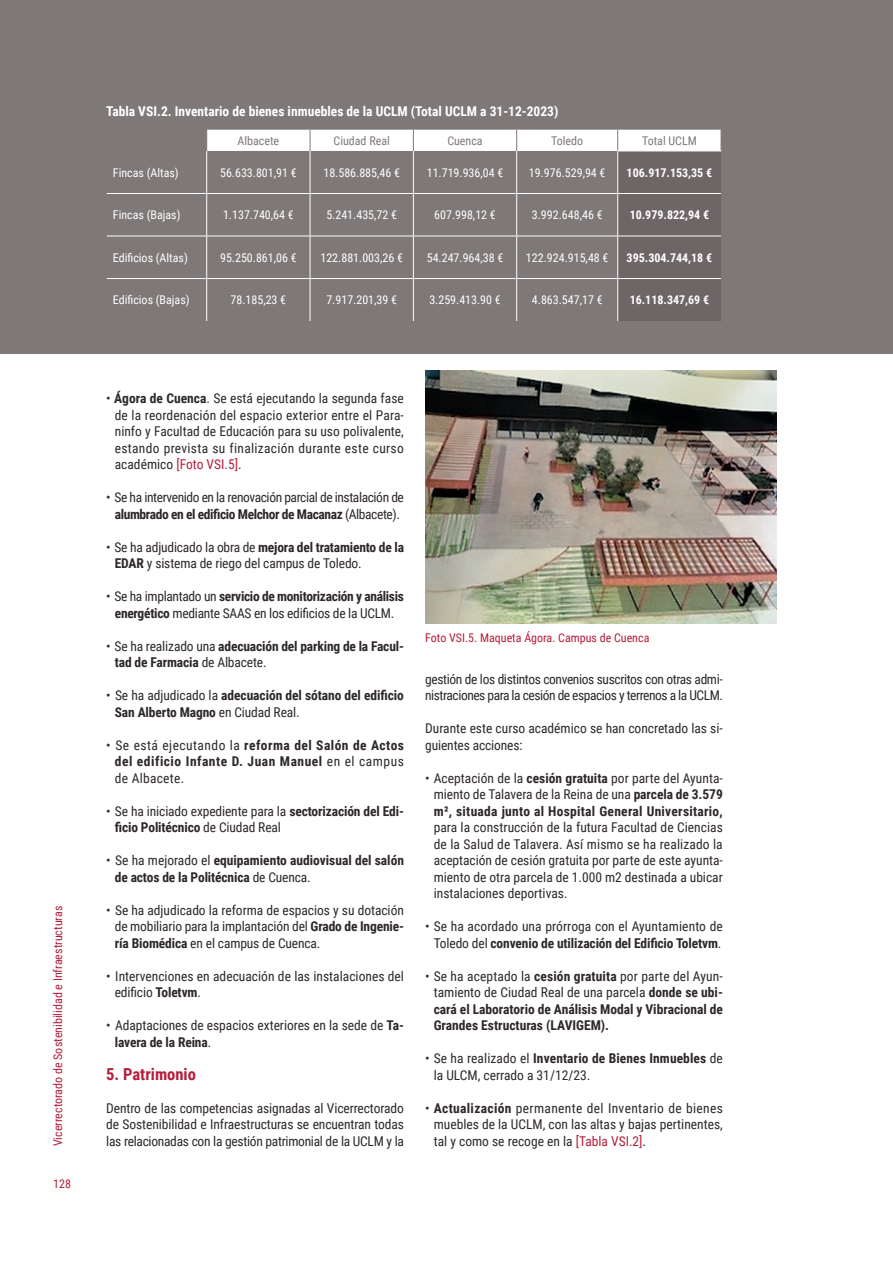
<style>
.page{position:relative;width:893px;height:1263px;background:#fff}
.page>*{position:absolute;margin:0;border:0;box-sizing:border-box;transform-origin:0 0}
.txt_corrido{font:700 16.5px "Roboto Condensed";color:#b41d3b}
.txt_corrido-2{font:13.5px/16.5px "Roboto Condensed";letter-spacing:-.01em;color:#2e2828}
.txt_corrido-3{font:700 13.5px/16.5px "Roboto Condensed";color:#2e2828}
.txt_corrido-4{font:13.5px/16.5px "Roboto Condensed";letter-spacing:-.035em;color:#2e2828}
.txt_corrido-5{font:13.5px/16.5px "Roboto Condensed";letter-spacing:-.03em;color:#2e2828;text-align:center}
.txt_corrido-6{font:700 13.5px "Roboto Condensed";color:#fff}
.txt_corrido-7{font:12px "Roboto Condensed";color:#fff}
.txt_corrido-8{font:12px "Roboto Condensed";color:#b41d3b}
.txt_corrido-9{font:700 12px "Roboto Condensed";color:#fff}
.txt_corrido-10{font:12px "Roboto Condensed";color:#7f7878}
.s1{font-weight:700}
.s2{color:#b41d3b}
.s3{font-weight:400}
</style>
<div class="page">
<div style="left:0;top:0;width:893px;height:354px;background:#7f7878"></div>
<svg style="left:206px;top:130px;width:516px;height:191px"></svg>
<hr style="left:617px;top:151px;width:104px;height:1px;background:#fff">
<hr style="left:107px;top:193px;width:100px;height:1px;background:#fff">
<hr style="left:107px;top:236px;width:100px;height:1px;background:#fff">
<hr style="left:107px;top:278px;width:100px;height:1px;background:#fff">
<hr style="left:206px;top:151px;width:1px;height:42px;background:#fff">
<hr style="left:206px;top:194px;width:1px;height:42px;background:#fff">
<hr style="left:206px;top:236px;width:1px;height:42px;background:#fff">
<hr style="left:206px;top:279px;width:1px;height:42px;background:#fff">
<img style="left:425px;top:370px;width:351px;height:253px">
<p class="txt_corrido-8" style="left:49px;top:1146px;width:242px;rotate:-90deg">Vicerrectorado de Sostenibilidad e Infraestructuras</p>
<p class="txt_corrido-8" style="left:53px;top:1175px;width:19px">128</p>
<p class="txt_corrido-6" style="left:106px;top:102px;width:454px">Tabla VSI.2. Inventario de bienes inmuebles de la UCLM (Total UCLM a 31-12-2023)</p>
<p class="txt_corrido-10" style="left:238px;top:132px;width:43px">Albacete</p>
<p class="txt_corrido-10" style="left:334px;top:132px;width:58px">Ciudad Real</p>
<p class="txt_corrido-10" style="left:447px;top:132px;width:37px">Cuenca</p>
<p class="txt_corrido-10" style="left:551px;top:132px;width:34px">Toledo</p>
<p class="txt_corrido-10" style="left:642px;top:132px;width:56px">Total UCLM</p>
<p class="txt_corrido-7" style="left:113px;top:164px;width:67px">Fincas (Altas)</p>
<p class="txt_corrido-7" style="left:220px;top:164px;width:78px">56.633.801,91 €</p>
<p class="txt_corrido-7" style="left:323px;top:164px;width:78px">18.586.885,46 €</p>
<p class="txt_corrido-7" style="left:427px;top:164px;width:78px">11.719.936,04 €</p>
<p class="txt_corrido-7" style="left:529px;top:164px;width:78px">19.976.529,94 €</p>
<p class="txt_corrido-9" style="left:627px;top:164px;width:87px">106.917.153,35 €</p>
<p class="txt_corrido-7" style="left:113px;top:207px;width:69px">Fincas (Bajas)</p>
<p class="txt_corrido-7" style="left:223px;top:207px;width:72px">1.137.740,64 €</p>
<p class="txt_corrido-7" style="left:326px;top:207px;width:72px">5.241.435,72 €</p>
<p class="txt_corrido-7" style="left:434px;top:207px;width:63px">607.998,12 €</p>
<p class="txt_corrido-7" style="left:532px;top:207px;width:72px">3.992.648,46 €</p>
<p class="txt_corrido-9" style="left:630px;top:207px;width:81px">10.979.822,94 €</p>
<p class="txt_corrido-7" style="left:113px;top:249px;width:76px">Edificios (Altas)</p>
<p class="txt_corrido-7" style="left:220px;top:249px;width:78px">95.250.861,06 €</p>
<p class="txt_corrido-7" style="left:320px;top:249px;width:84px">122.881.003,26 €</p>
<p class="txt_corrido-7" style="left:427px;top:249px;width:78px">54.247.964,38 €</p>
<p class="txt_corrido-7" style="left:526px;top:249px;width:84px">122.924.915,48 €</p>
<p class="txt_corrido-9" style="left:627px;top:249px;width:87px">395.304.744,18 €</p>
<p class="txt_corrido-7" style="left:113px;top:292px;width:78px">Edificios (Bajas)</p>
<p class="txt_corrido-7" style="left:231px;top:292px;width:57px">78.185,23 €</p>
<p class="txt_corrido-7" style="left:326px;top:292px;width:72px">7.917.201,39 €</p>
<p class="txt_corrido-7" style="left:429px;top:292px;width:73px">3.259.413.90 €</p>
<p class="txt_corrido-7" style="left:532px;top:292px;width:72px">4.863.547,17 €</p>
<p class="txt_corrido-9" style="left:630px;top:292px;width:81px">16.118.347,69 €</p>
<p class="txt_corrido-2" style="left:115px;top:390px;width:291px;text-align:justify;text-indent:-9px">• <span class="s1">Ágora de Cuenca</span>. Se está ejecutando la segunda fase de la reordenación del espacio exterior entre el Para&shy;ninfo y Facultad de Educación para su uso polivalente, estando prevista su finalización durante este curso académico <span class="s2">[Foto VSI.5]</span>.</p>
<p class="txt_corrido-5" style="left:106px;top:489px;width:299px">• Se ha intervenido en la renovación parcial de instalación de <span class="s1">alumbrado en el edificio Melchor de Macanaz</span> (Albacete).</p>
<p class="txt_corrido-2" style="left:115px;top:538px;width:291px;text-indent:-9px">• Se ha adjudicado la obra de <span class="s1">mejora del tratamiento de la<br>EDAR</span> y sistema de riego del campus de Toledo.</p>
<p class="txt_corrido-2" style="left:106px;top:588px;width:299px;text-align:center">• Se ha implantado un <span class="s1">servicio de monitorización y análisis energético</span> mediante SAAS en los edificios de la UCLM.</p>
<p class="txt_corrido-3" style="left:115px;top:637px;width:291px;text-indent:-9px"><span class="s3">• Se ha realizado una</span> adecuación del parking de la Facul&shy;tad de Farmacia <span class="s3">de Albacete.</span></p>
<p class="txt_corrido-3" style="left:115px;top:687px;width:291px;text-indent:-9px"><span class="s3">• Se ha adjudicado la</span> adecuación del sótano del edificio<br>San Alberto Magno <span class="s3">en Ciudad Real.</span></p>
<p class="txt_corrido-3" style="left:115px;top:736px;width:291px;text-align:justify;text-indent:-8px"><span class="s3">• Se está ejecutando la</span> reforma del Salón de Actos del edificio Infante D. Juan Manuel <span class="s3">en el campus de Albacete.</span></p>
<p class="txt_corrido-2" style="left:115px;top:802px;width:291px;text-indent:-9px">• Se ha iniciado expediente para la <span class="s1">sectorización del Edi&shy;ficio Politécnico</span> de Ciudad Real</p>
<p class="txt_corrido-3" style="left:115px;top:852px;width:291px;text-indent:-9px"><span class="s3">• Se ha mejorado el</span> equipamiento audiovisual del salón de actos de la Politécnica <span class="s3">de Cuenca.</span></p>
<p class="txt_corrido-2" style="left:115px;top:901px;width:291px;text-align:justify;text-indent:-9px">• Se ha adjudicado la reforma de espacios y su dotación de mobiliario para la implantación del <span class="s1">Grado de Ingenie&shy;ría Biomédica</span> en el campus de Cuenca.</p>
<p class="txt_corrido-2" style="left:115px;top:967px;width:291px;text-indent:-9px">• Intervenciones en adecuación de las instalaciones del edificio <span class="s1">Toletvm</span>.</p>
<p class="txt_corrido-2" style="left:115px;top:1017px;width:291px;text-indent:-9px">• Adaptaciones de espacios exteriores en la sede de <span class="s1">Ta&shy;lavera de la Reina</span>.</p>
<p class="txt_corrido" style="left:106px;top:1062px;width:91px">5. Patrimonio</p>
<p class="txt_corrido-2" style="left:106px;top:1099px;width:299px;text-align:justify">Dentro de las competencias asignadas al Vicerrectorado de Sostenibilidad e Infraestructuras se encuentran todas las relacionadas con la gestión patrimonial de la UCLM y la</p>
<p class="txt_corrido-8" style="left:425px;top:629px;width:226px">Foto VSI.5. Maqueta Ágora. Campus de Cuenca</p>
<p class="txt_corrido-4" style="left:425px;top:670px;width:299px">gestión de los distintos convenios suscritos con otras admi&shy;nistraciones para la cesión de espacios y terrenos a la UCLM.</p>
<p class="txt_corrido-2" style="left:425px;top:720px;width:299px">Durante este curso académico se han concretado las si&shy;guientes acciones:</p>
<p class="txt_corrido-2" style="left:434px;top:769px;width:291px;text-align:justify;text-indent:-8px">• Aceptación de la <span class="s1">cesión gratuita</span> por parte del Ayunta&shy;miento de Talavera de la Reina de una <span class="s1">parcela de 3.579 m², situada junto al Hospital General Universitario, </span>para la construcción de la futura Facultad de Ciencias de la Salud de Talavera. Así mismo se ha realizado la aceptación de cesión gratuita por parte de este ayunta&shy;miento de otra parcela de 1.000 m2 destinada a ubicar instalaciones deportivas.</p>
<p class="txt_corrido-2" style="left:425px;top:918px;width:299px;text-align:center">• Se ha acordado una prórroga con el Ayuntamiento de<br>Toledo del <span class="s1">convenio de utilización del Edificio Toletvm</span>.</p>
<p class="txt_corrido-3" style="left:434px;top:967px;width:291px;text-align:justify;text-indent:-9px"><span class="s3">• Se ha aceptado la</span> cesión gratuita <span class="s3">por parte del Ayun&shy;tamiento de Ciudad Real de una parcela</span> donde se ubi&shy;cará el Laboratorio de Análisis Modal y Vibracional de Grandes Estructuras (LAVIGEM).</p>
<p class="txt_corrido-2" style="left:434px;top:1050px;width:291px;text-indent:-9px">• Se ha realizado el <span class="s1">Inventario de Bienes Inmuebles</span> de la ULCM, cerrado a 31/12/23.</p>
<p class="txt_corrido-2" style="left:434px;top:1099px;width:291px;text-align:justify;text-indent:-9px">• <span class="s1">Actualización</span> permanente del Inventario de bienes muebles de la UCLM, con las altas y bajas pertinentes, tal y como se recoge en la <span class="s2">[Tabla VSI.2]</span>.</p>
</div>
